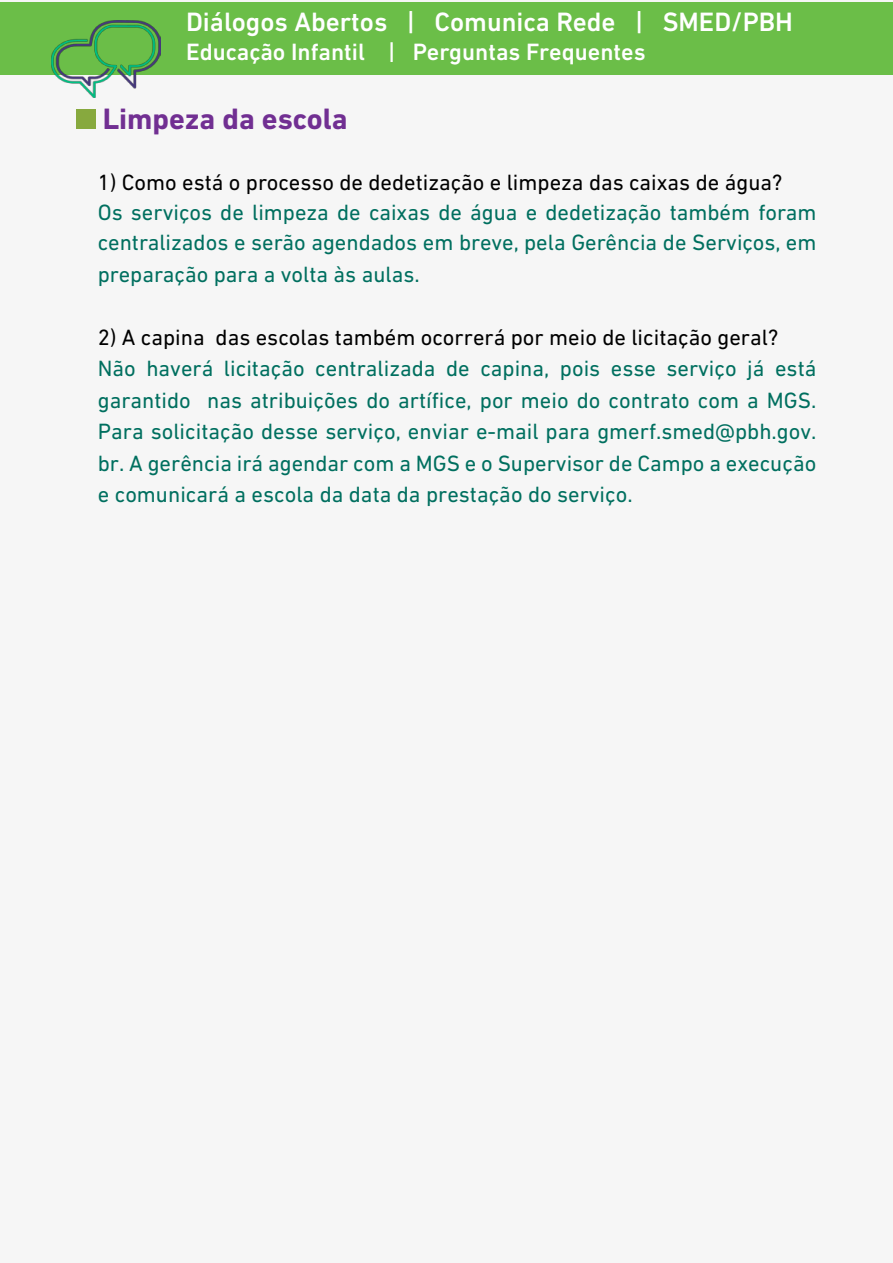
<style>
.page{position:relative;width:893px;height:1263px;background:#f6f6f6}
.page>*{position:absolute;margin:0;border:0;box-sizing:border-box;transform-origin:0 0}
.t1{font:700 30px "DIN Next LT Pro";color:#712f92}
.t2{font:500 27px "DIN Next LT Pro";color:#fff}
.t3{font:500 24px "DIN Next LT Pro";color:#fff}
.t4{font:22.5px/31.5px "DIN Next LT Pro";color:#006f5f;text-align:justify}
.t5{font:22.5px "DIN Next LT Pro";color:#000}
</style>
<div class="page">
<div style="left:0;top:2px;width:893px;height:73px;background:#6bbe48"></div>
<img style="left:52px;top:20px;width:108px;height:78px">
<div style="left:77px;top:110px;width:19px;height:19px;background:#87a93e"></div>
<p class="t2" style="left:186px;top:6px;width:608px">Diálogos Abertos | Comunica Rede | SMED/PBH</p>
<p class="t3" style="left:186px;top:38px;width:461px">Educação Infantil | Perguntas Frequentes</p>
<h1 class="t1" style="left:103px;top:101px;width:246px">Limpeza da escola</h1>
<p class="t5" style="left:98px;top:170px;width:686px">1) Como está o processo de dedetização e limpeza das caixas de água?</p>
<p class="t4" style="left:98px;top:197px;width:720px;line-height:30.8px">Os serviços de limpeza de caixas de água e dedetização também foram centralizados e serão agendados em breve, pela Gerência de Serviços, em preparação para a volta às aulas.</p>
<p class="t5" style="left:98px;top:324px;width:682px">2) A capina das escolas também ocorrerá por meio de licitação geral?</p>
<p class="t4" style="left:98px;top:353px;width:720px">Não haverá licitação centralizada de capina, pois esse serviço já está garantido nas atribuições do artífice, por meio do contrato com a MGS.<br>Para solicitação desse serviço, enviar e-mail para gmerf.smed@pbh.gov. br. A gerência irá agendar com a MGS e o Supervisor de Campo a execução e comunicará a escola da data da prestação do serviço.</p>
</div>
